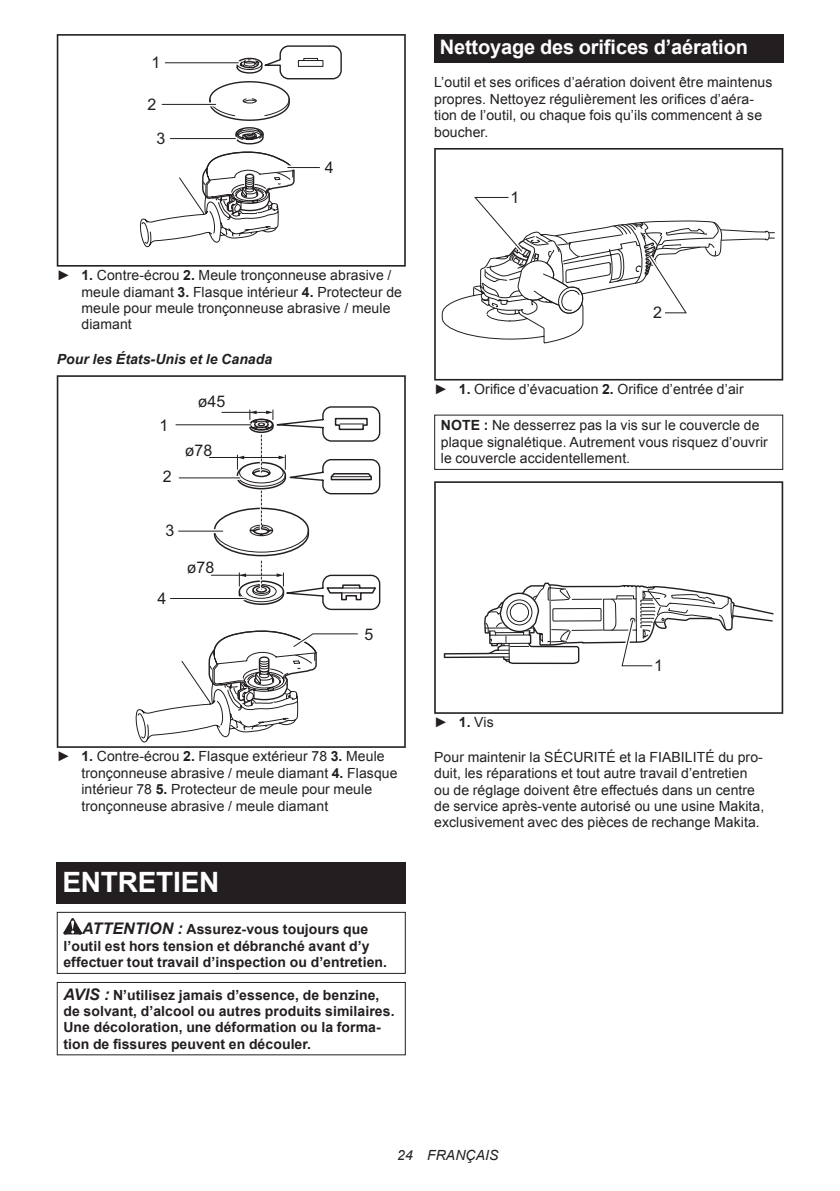
<style>
.page{position:relative;width:840px;height:1191px;background:#fff}
.page>*{position:absolute;margin:0;border:0;box-sizing:border-box;transform-origin:0 0}
.t1{font:700 28px "Arial";letter-spacing:-.01em;color:#fff}
.t2{font:700 20px "Arial";letter-spacing:-.01em;color:#fff}
.t3{font:16px/34.4px "Arial";color:#231f20;text-align:center}
.t4{font:14px/16.4px "Arial";letter-spacing:.005em;color:#231f20}
.t5{font:700 14px/16.4px "Arial";letter-spacing:.005em;color:#231f20}
.t6{font:italic 700 14px "Arial";letter-spacing:.005em;color:#231f20}
.t7{font:italic 14px "Arial";letter-spacing:.005em;color:#231f20}
.s1{font-weight:700}
.s2{font-style:italic;font-size:16px}
</style>
<div class="page">
<svg style="left:57px;top:34px;width:348px;height:233px"></svg>
<svg style="left:57px;top:375px;width:348px;height:373px"></svg>
<svg style="left:166px;top:421px;width:195px;height:231px"></svg>
<svg style="left:169px;top:424px;width:189px;height:224px"></svg>
<div style="left:57px;top:862px;width:348px;height:41px;background:#231f20"></div>
<svg style="left:63px;top:918px;width:19px;height:16px"></svg>
<div style="left:57px;top:912px;width:348px;height:62px;border:1px solid #231f20"></div>
<div style="left:57px;top:982px;width:348px;height:73px;border:1px solid #231f20"></div>
<div style="left:434px;top:34px;width:348px;height:29px;background:#231f20"></div>
<svg style="left:434px;top:148px;width:348px;height:232px"></svg>
<div style="left:434px;top:414px;width:348px;height:56px;border:1px solid #231f20"></div>
<svg style="left:434px;top:481px;width:348px;height:233px"></svg>
<p class="t3" style="left:151px;top:45px;width:10px">1</p>
<p class="t3" style="left:147px;top:87px;width:19px">2<br>3</p>
<p class="t3" style="left:325px;top:150px;width:10px">4</p>
<p class="t4" style="left:81px;top:267px;width:322px;text-indent:-25px">► <span class="s1">1.</span> Contre-écrou <span class="s1">2.</span> Meule tronçonneuse abrasive / meule diamant <span class="s1">3.</span> Flasque intérieur <span class="s1">4.</span> Protecteur de meule pour meule tronçonneuse abrasive / meule diamant</p>
<p class="t6" style="left:57px;top:349px;width:217px">Pour les États-Unis et le Canada</p>
<p class="t3" style="left:159px;top:408px;width:10px">1</p>
<p class="t3" style="left:163px;top:460px;width:10px">2</p>
<p class="t3" style="left:198px;top:384px;width:29px">ø45</p>
<p class="t3" style="left:185px;top:434px;width:29px">ø78</p>
<p class="t3" style="left:165px;top:514px;width:10px">3</p>
<p class="t3" style="left:157px;top:581px;width:10px">4</p>
<p class="t3" style="left:187px;top:550px;width:29px">ø78</p>
<p class="t3" style="left:364px;top:618px;width:10px">5</p>
<p class="t4" style="left:81px;top:748px;width:317px;text-indent:-25px">► <span class="s1">1.</span> Contre-écrou <span class="s1">2.</span> Flasque extérieur 78 <span class="s1">3.</span> Meule tronçonneuse abrasive / meule diamant <span class="s1">4.</span> Flasque intérieur 78 <span class="s1">5.</span> Protecteur de meule pour meule tronçonneuse abrasive / meule diamant</p>
<h1 class="t1" style="left:62px;top:864px;width:158px">ENTRETIEN</h1>
<p class="t5" style="left:63px;top:921px;width:325px;text-indent:19px"><span class="s2">ATTENTION :</span> Assurez-vous toujours que l’outil est hors tension et débranché avant d’y effectuer tout travail d’inspection ou d’entretien.</p>
<p class="t5" style="left:63px;top:986px;width:332px"><span class="s2">AVIS :</span> N’utilisez jamais d’essence, de benzine, de solvant, d’alcool ou autres produits similaires.<br>Une décoloration, une déformation ou la forma&shy;tion de fissures peuvent en découler.</p>
<h2 class="t2" style="left:439px;top:34px;width:309px">Nettoyage des orifices d’aération</h2>
<p class="t4" style="left:434px;top:74px;width:339px">L’outil et ses orifices d’aération doivent être maintenus propres. Nettoyez régulièrement les orifices d’aéra&shy;tion de l’outil, ou chaque fois qu’ils commencent à se boucher.</p>
<p class="t3" style="left:510px;top:180px;width:10px">1</p>
<p class="t3" style="left:652px;top:295px;width:10px">2</p>
<p class="t4" style="left:434px;top:381px;width:311px">► <span class="s1">1.</span> Orifice d’évacuation <span class="s1">2.</span> Orifice d’entrée d’air</p>
<p class="t4" style="left:440px;top:417px;width:328px"><span class="s1">NOTE :</span> Ne desserrez pas la vis sur le couvercle de plaque signalétique. Autrement vous risquez d’ouvrir le couvercle accidentellement.</p>
<p class="t3" style="left:653px;top:648px;width:10px">1</p>
<p class="t4" style="left:434px;top:714px;width:61px">► <span class="s1">1.</span> Vis</p>
<p class="t4" style="left:434px;top:749px;width:331px">Pour maintenir la SÉCURITÉ et la FIABILITÉ du pro&shy;duit, les réparations et tout autre travail d’entretien ou de réglage doivent être effectués dans un centre de service après-vente autorisé ou une usine Makita, exclusivement avec des pièces de rechange Makita.</p>
<p class="t7" style="left:397px;top:1146px;width:103px">24 FRANÇAIS</p>
</div>
